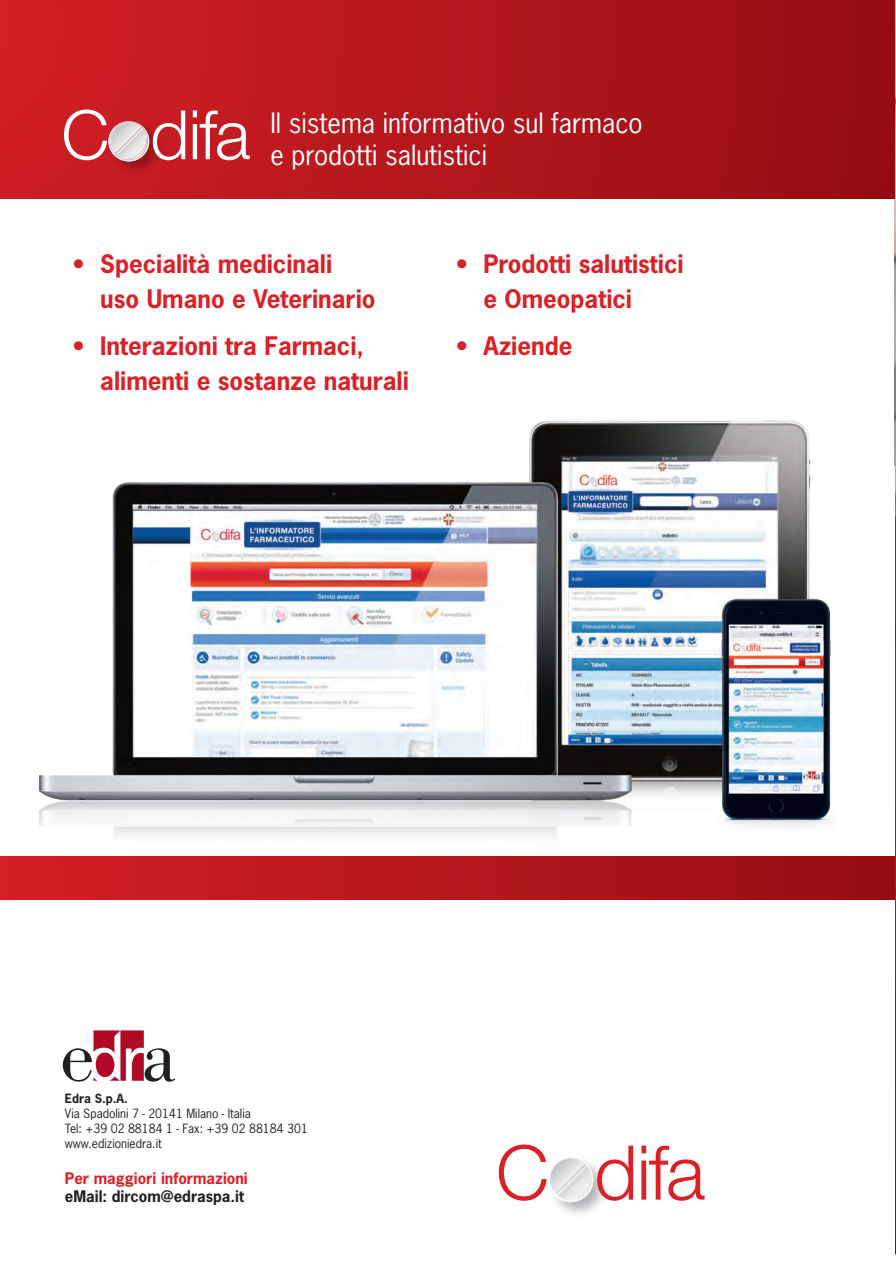
<style>
.page{position:relative;width:896px;height:1261px;background:#fff}
.page>*{position:absolute;margin:0;border:0;box-sizing:border-box;transform-origin:0 0}
.t1{font:26.4px/31.7px "News Gothic Std";color:#fff}
.t2{font:700 24px/34.5px "News Gothic Std";color:#da2128}
.t3{font:700 15px "News Gothic Std";color:#da2128}
.t4{font:700 15px "News Gothic Std";color:#231f20}
.t5{font:12px/15px "News Gothic Std";color:#231f20}
.t6{font:700 12px "News Gothic Std";color:#231f20}
</style>
<div class="page">
<img style="left:894px;top:0;width:2px;height:446px">
<div style="left:0;top:0;width:894px;height:199px;background:linear-gradient(to right,#d32026,#940e12)"></div>
<img style="left:546px;top:1165px;width:66px;height:49px">
<img style="left:548px;top:1164px;width:45px;height:37px">
<img style="left:549px;top:1161px;width:42px;height:39px">
<img style="left:549px;top:1158px;width:36px;height:35px">
<img style="left:557px;top:1165px;width:35px;height:35px">
<img style="left:555px;top:1163px;width:32px;height:32px">
<img style="left:567px;top:1174px;width:25px;height:25px">
<svg style="left:499px;top:1144px;width:47px;height:56px"></svg>
<svg style="left:597px;top:1145px;width:36px;height:55px"></svg>
<img style="left:105px;top:160px;width:61px;height:18px">
<img style="left:108px;top:160px;width:41px;height:1px">
<svg style="left:64px;top:109px;width:121px;height:51px"></svg>
<svg style="left:193px;top:110px;width:57px;height:50px"></svg>
<svg style="left:63px;top:1030px;width:112px;height:51px"></svg>
<img style="left:39px;top:420px;width:792px;height:417px">
<div style="left:0;top:856px;width:894px;height:43px;background:linear-gradient(to right,#d52027,#940e12)"></div>
<svg style="left:641px;top:1070px;width:255px;height:185px"></svg>
<p class="t1" style="left:270px;top:107px;width:373px">Il sistema informativo sul farmaco e prodotti salutistici</p>
<p class="t2" style="left:100px;top:246px;width:277px;text-indent:-27px">• Specialità medicinali uso Umano e Veterinario</p>
<p class="t2" style="left:100px;top:328px;width:310px;text-indent:-27px">• Interazioni tra Farmaci, alimenti e sostanze naturali</p>
<p class="t2" style="left:483px;top:246px;width:202px;text-indent:-27px">• Prodotti salutistici e Omeopatici</p>
<p class="t2" style="left:456px;top:328px;width:117px">• Aziende</p>
<p class="t6" style="left:65px;top:1089px;width:65px">Edra S.p.A.</p>
<p class="t5" style="left:65px;top:1105px;width:244px">Via Spadolini 7 - 20141 Milano - Italia<br>Tel: +39 02 88184 1 - Fax: +39 02 88184 301 www.edizioniedra.it</p>
<p class="t3" style="left:65px;top:1167px;width:184px">Per maggiori informazioni</p>
<p class="t4" style="left:65px;top:1185px;width:181px">eMail: dircom@edraspa.it</p>
</div>
